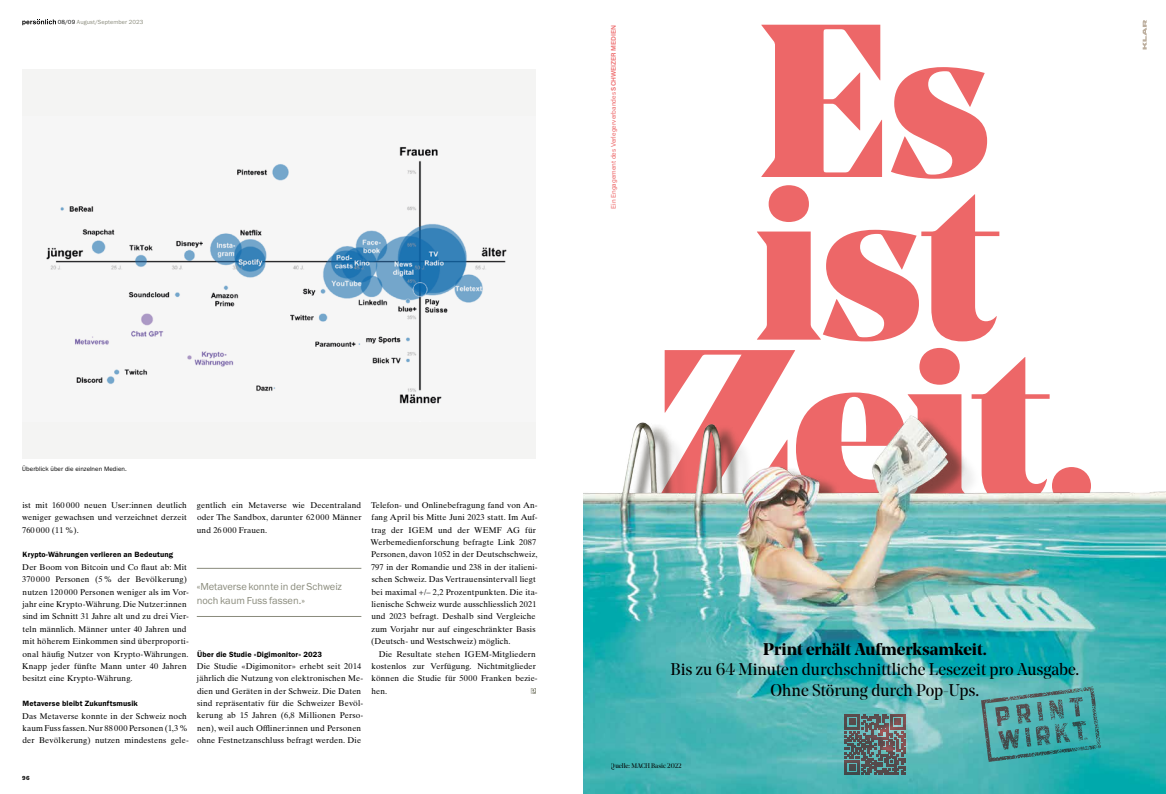
<style>
.page{position:relative;width:1166px;height:794px;background:#fff}
.page>*{position:absolute;margin:0;border:0;box-sizing:border-box;transform-origin:0 0}
.t1{font:900 216.56px/162.7px "Noe Display";letter-spacing:-.015em;color:#ed6768;text-align:center}
.t2{font:16.89px/20.5px "Noe Display";color:#000;text-align:center}
.t3{font:700 16.89px "Noe Display";color:#000}
.t4{font:10.5px/14px "Franklin Gothic URW Boo";color:#8a8b7c}
.t5{font:8.31px/12.3px "Times Ten Pro";letter-spacing:.015em;color:#000}
.t6{font:7.88px "Franklin Gothic URW Dem";letter-spacing:.015em;color:#000}
.t7{font:6.65px "Acumin Pro";color:#ed6768}
.t8{font:6.65px "Noe Display";color:#000}
.t9{font:6.56px "Franklin Gothic URW Boo";letter-spacing:.01em;color:#000}
.t10{font:6.12px "Franklin Gothic URW Boo";letter-spacing:.015em;color:#8a8b7c}
.t11{font:6.12px "Franklin Gothic URW Dem";color:#000}
.s1{color:#000}
.s2{font-weight:600}
</style>
<div class="page">
<svg style="left:531px;top:688px;width:5px;height:5px"></svg>
<svg style="left:22px;top:19px;width:34px;height:6px"></svg>
<div style="left:22px;top:69px;width:514px;height:389px;background:#f4f4f3"></div>
<img style="left:46px;top:147px;width:461px;height:257px">
<hr style="left:197px;top:568px;width:164px;height:1px;background:#8a8b7c">
<hr style="left:197px;top:616px;width:164px;height:1px;background:#8a8b7c">
<img style="left:583px;top:415px;width:583px;height:379px">
<svg style="left:845px;top:714px;width:60px;height:61px;background:#626d6e"></svg>
<svg style="left:981px;top:686px;width:120px;height:76px;background:#4a9c9c"></svg>
<svg style="left:1142px;top:20px;width:4px;height:29px"></svg>
<p class="t10" style="left:58px;top:19px;width:87px"><span class="s1">08/09</span> August/September 2023</p>
<p class="t9" style="left:22px;top:464px;width:106px">Überblick über die einzelnen Medien.</p>
<p class="t5" style="left:22px;top:499px;width:166px;text-align:justify">ist mit 160 000 neuen User:innen deutlich weniger gewachsen und verzeichnet derzeit 760 000 (11%).</p>
<p class="t6" style="left:23px;top:550px;width:152px">Krypto-Währungen verlieren an Bedeutung</p>
<p class="t5" style="left:22px;top:561px;width:168px">Der Boom von Bitcoin und Co flaut ab: Mit 370 000 Personen (5% der Bevölkerung) nutzen 120 000 Personen weniger als im Vor&shy;jahr eine Krypto-Währung. Die Nutzer:innen sind im Schnitt 31 Jahre alt und zu drei Vier&shy;teln männlich. Männer unter 40 Jahren und mit höherem Einkommen sind überproporti&shy;onal häufig Nutzer von Krypto-Währungen.<br>Knapp jeder fünfte Mann unter 40 Jahren besitzt eine Krypto-Währung.</p>
<p class="t6" style="left:23px;top:698px;width:117px">Metaverse bleibt Zukunftsmusik</p>
<p class="t5" style="left:22px;top:709px;width:168px">Das Metaverse konnte in der Schweiz noch kaum Fuss fassen. Nur 88 000 Personen (1,3% der Bevölkerung) nutzen mindestens gele-</p>
<p class="t5" style="left:371px;top:499px;width:169px">Telefon- und Onlinebefragung fand von An&shy;fang April bis Mitte Juni 2023 statt. Im Auf&shy;trag der IGEM und der WEMF AG für Werbemedienforschung befragte Link 2087<br>Personen, davon 1052 in der Deutschschweiz, 797 in der Romandie und 238 in der italieni&shy;schen Schweiz. Das Vertrauensintervall liegt bei maximal +/– 2,2 Prozentpunkten. Die ita&shy;lienische Schweiz wurde ausschliesslich 2021 und 2023 befragt. Deshalb sind Vergleiche zum Vorjahr nur auf eingeschränkter Basis (Deutsch- und Westschweiz) möglich.</p>
<p class="t5" style="left:371px;top:647px;width:168px;text-indent:7px">Die Resultate stehen IGEM-Mitgliedern kostenlos zur Verfügung. Nichtmitglieder können die Studie für 5000 Franken bezie&shy;hen.</p>
<p class="t5" style="left:197px;top:499px;width:166px;text-align:justify">gentlich ein Metaverse wie Decentraland oder The Sandbox, darunter 62 000 Männer und 26 000 Frauen.</p>
<p class="t4" style="left:197px;top:579px;width:147px">«Metaverse konnte in der Schweiz noch kaum Fuss fassen.»</p>
<p class="t6" style="left:197px;top:649px;width:127px">Über die Studie «Digimonitor» 2023</p>
<p class="t5" style="left:197px;top:660px;width:168px">Die Studie «Digimonitor» erhebt seit 2014 jährlich die Nutzung von elektronischen Me&shy;dien und Geräten in der Schweiz. Die Daten sind repräsentativ für die Schweizer Bevöl&shy;kerung ab 15 Jahren (6,8 Millionen Perso&shy;nen), weil auch Offliner:innen und Personen ohne Festnetzanschluss befragt werden. Die</p>
<p class="t11" style="left:22px;top:774px;width:9px">96</p>
<p class="t7" style="left:609px;top:209px;width:186px;rotate:-90deg">Ein Engagement des Verlegerverbandes <span class="s2">SCHWEIZER MEDIEN</span></p>
<h1 class="t1" style="left:655px;top:16px;width:445px">Es ist<br>Zeit.</h1>
<h2 class="t3" style="left:763px;top:638px;width:225px">Print erhält Aufmerksamkeit.</h2>
<h2 class="t2" style="left:670px;top:659px;width:410px">Bis zu 64 Minuten durchschnittliche Lesezeit pro Ausgabe.<br>Ohne Störung durch Pop-Ups.</h2>
<p class="t8" style="left:611px;top:761px;width:72px">Quelle: MACH Basic 2022</p>
</div>
